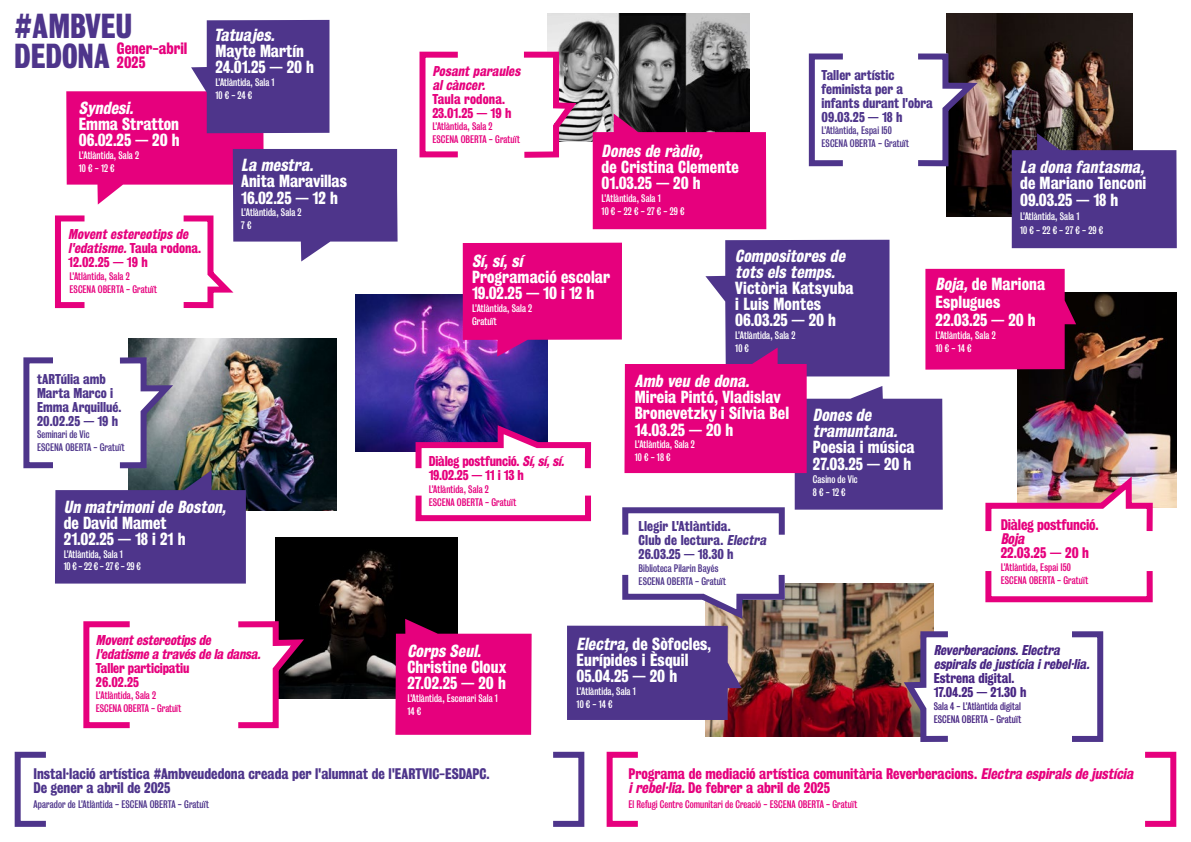
<style>
.page{position:relative;width:1191px;height:842px;background:#fff}
.page>*{position:absolute;margin:0;border:0;box-sizing:border-box;transform-origin:0 0}
.t1{font:700 condensed 31.6px/29.6px "Bureau Grot";color:#4e358b}
.t2{font:700 condensed 16px/16px "Bureau Grot";letter-spacing:.005em;color:#fff}
.t3{font:italic 700 condensed 16px/16px "Bureau Grot";color:#fff}
.t4{font:700 condensed 15px/14px "Bureau Grot";color:#e6007d}
.t5{font:700 condensed 14px/14px "Bureau Grot";color:#e6007d}
.t6{font:700 condensed 14px/14px "Bureau Grot";color:#4e358b}
.t7{font:italic 700 condensed 14px "Bureau Grot";color:#e6007d}
.t8{font:700 condensed 13px/14px "Bureau Grot";color:#4e358b}
.t9{font:italic 700 condensed 13px/14px "Bureau Grot";color:#e6007d}
.t10{font:700 condensed 13px/14px "Bureau Grot";letter-spacing:-.01em;color:#e6007d}
.t11{font:italic 700 condensed 13px/14px "Bureau Grot";color:#482683}
.t12{font:700 condensed 13px/14px "Bureau Grot";color:#482683}
.t13{font:condensed 10px/12.8px "Bureau Grot";letter-spacing:.005em;color:#fff}
.t14{font:condensed 10px/12.9px "Bureau Grot";letter-spacing:.005em;color:#e6007d}
.t15{font:condensed 10px/12.9px "Bureau Grot";letter-spacing:.005em;color:#4e358b}
.t16{font:condensed 10px/12.8px "Bureau Grot";letter-spacing:.01em;color:#482683}
.s1{font-style:normal}
.s2{font-style:italic}
</style>
<div class="page">
<img style="left:947px;top:14px;width:185px;height:6px">
<img style="left:547px;top:14px;width:202px;height:6px">
<div style="left:15px;top:752px;width:34px;height:75px;border:6px solid #4e358b"></div>
<div style="left:606px;top:752px;width:35px;height:75px;border:6px solid #e6007d"></div>
<div style="left:550px;top:752px;width:34px;height:75px;border:6px solid #4e358b"></div>
<div style="left:1142px;top:752px;width:34px;height:75px;border:6px solid #e6007d"></div>
<img style="left:23px;top:20px;width:1153px;height:722px">
<h1 class="t1" style="left:14px;top:12px;width:120px">#AMBVEU<br>DEDONA</h1>
<p class="t4" style="left:117px;top:42px;width:72px">Gener-abril<br>2025</p>
<p class="t3" style="left:79px;top:100px;width:59px">Syndesi.</p>
<p class="t2" style="left:79px;top:116px;width:102px">Emma Stratton<br>06.02.25 — 20 h</p>
<p class="t13" style="left:79px;top:149px;width:62px">L'Atlàntida, Sala 2<br>10 € - 12 €</p>
<p class="t9" style="left:68px;top:227px;width:134px">Moventestereotips de l'edatisme.<span class="s1">Taula rodona.<br>12.02.25 — 19 h</span></p>
<p class="t14" style="left:70px;top:270px;width:89px">L'Atlàntida, Sala 2<br>ESCENA OBERTA - Gratuït</p>
<p class="t3" style="left:214px;top:27px;width:66px">Tatuajes.</p>
<p class="t2" style="left:215px;top:43px;width:100px">Mayte Martín<br>24.01.25 — 20 h</p>
<p class="t13" style="left:215px;top:76px;width:61px">L'Atlàntida, Sala 1<br>10 € - 24 €</p>
<p class="t3" style="left:241px;top:156px;width:77px">La mestra.</p>
<p class="t2" style="left:241px;top:172px;width:107px;line-height:17px">Anita Maravillas<br>16.02.25 — 12 h</p>
<p class="t13" style="left:241px;top:206px;width:62px">L'Atlàntida, Sala 2<br>7 €</p>
<p class="t8" style="left:37px;top:372px;width:86px">tARTúlia amb<br>Marta Marco i<br>Emma Arquillué.<br>20.02.25 — 19 h</p>
<p class="t15" style="left:37px;top:428px;width:89px">Seminari de Vic<br>ESCENA OBERTA - Gratuït</p>
<p class="t3" style="left:64px;top:499px;width:167px">Un matrimonide Boston,</p>
<p class="t2" style="left:64px;top:515px;width:123px">de David Mamet<br>21.02.25 — 18 i 21 h</p>
<p class="t13" style="left:64px;top:547px;width:78px">L'Atlàntida, Sala 1<br>10 € - 22 € - 27 € - 29 €</p>
<p class="t9" style="left:96px;top:633px;width:169px">Moventestereotips de l'edatisme a través de la dansa.</p>
<p class="t10" style="left:96px;top:661px;width:95px">Taller participatiu<br>26.02.25</p>
<p class="t14" style="left:96px;top:689px;width:87px">L'Atlàntida, Sala 2<br>ESCENA OBERTA - Gratuït</p>
<p class="t9" style="left:432px;top:64px;width:92px">Posantparaules alcàncer.</p>
<p class="t10" style="left:432px;top:92px;width:80px">Taula rodona.<br>23.01.25 — 19 h</p>
<p class="t14" style="left:432px;top:120px;width:89px">L'Atlàntida, Sala 2<br>ESCENA OBERTA - Gratuït</p>
<p class="t3" style="left:601px;top:143px;width:106px">Dones de ràdio,</p>
<p class="t2" style="left:601px;top:159px;width:139px">de Cristina Clemente<br>01.03.25 — 20 h</p>
<p class="t13" style="left:601px;top:192px;width:84px">L'Atlàntida, Sala 1<br>10 € - 22 € - 27 € - 29 €</p>
<p class="t8" style="left:821px;top:68px;width:113px">Taller artístic feminista per a infants durant l'obra<br>09.03.25 — 18 h</p>
<p class="t15" style="left:821px;top:124px;width:89px">L'Atlàntida, Espai I50<br>ESCENA OBERTA - Gratuït</p>
<p class="t3" style="left:1020px;top:159px;width:129px">La dona fantasma,</p>
<p class="t2" style="left:1020px;top:175px;width:128px;line-height:17px">de Mariano Tenconi<br>09.03.25 — 18 h</p>
<p class="t13" style="left:1020px;top:209px;width:84px;line-height:13.8px">L'Atlàntida, Sala 1<br>10 € - 22 € - 27 € - 29 €</p>
<p class="t3" style="left:472px;top:253px;width:52px">Sí,sí,sí</p>
<p class="t2" style="left:472px;top:269px;width:140px">Programació escolar<br>19.02.25 — 10 i 12 h</p>
<p class="t13" style="left:472px;top:302px;width:62px">L'Atlàntida, Sala 2<br>Gratuït</p>
<p class="t10" style="left:429px;top:454px;width:140px">Diàleg postfunció. <span class="s2">Sí,sí,sí.<br></span>19.02.25 — 11 i 13 h</p>
<p class="t14" style="left:429px;top:482px;width:89px">L'Atlàntida, Sala 2<br>ESCENA OBERTA - Gratuït</p>
<p class="t3" style="left:735px;top:248px;width:115px">Compositores de tots els temps.</p>
<p class="t2" style="left:735px;top:280px;width:120px">Victòria Katsyuba i Luis Montes<br>06.03.25 — 20 h</p>
<p class="t13" style="left:735px;top:329px;width:62px">L'Atlàntida, Sala 2<br>10 €</p>
<p class="t3" style="left:635px;top:372px;width:120px">Amb veu de dona.</p>
<p class="t2" style="left:635px;top:388px;width:156px;line-height:16.5px">Mireia Pintó, Vladislav<br>Bronevetzky i Sílvia Bel<br>14.03.25 — 20 h</p>
<p class="t13" style="left:635px;top:438px;width:62px">L'Atlàntida, Sala 2<br>10 € - 18 €</p>
<p class="t8" style="left:638px;top:519px;width:132px">Llegir L'Atlàntida.<br>Club de lectura. <span class="s2">Electra<br></span>26.03.25 — 18.30 h</p>
<p class="t15" style="left:638px;top:562px;width:89px">Biblioteca Pilarin Bayés<br>ESCENA OBERTA - Gratuït</p>
<p class="t3" style="left:813px;top:407px;width:89px">Dones de tramuntana.</p>
<p class="t2" style="left:813px;top:438px;width:103px;line-height:17px">Poesia i música<br>27.03.25 — 20 h</p>
<p class="t13" style="left:813px;top:473px;width:46px">Casino de Vic<br>8 € - 12 €</p>
<p class="t2" style="left:935px;top:275px;width:111px;line-height:18px"><span class="s2">Boja,</span>de Mariona<br>Esplugues<br>22.03.25 — 20 h</p>
<p class="t13" style="left:935px;top:329px;width:62px">L'Atlàntida, Sala 2<br>10 € - 14 €</p>
<p class="t5" style="left:1000px;top:518px;width:99px">Diàleg postfunció.</p>
<p class="t7" style="left:1000px;top:531px;width:28px">Boja</p>
<p class="t5" style="left:1000px;top:546px;width:90px">22.03.25 — 20 h</p>
<p class="t14" style="left:1000px;top:561px;width:89px">L'Atlàntida, Espai I50<br>ESCENA OBERTA - Gratuït</p>
<p class="t3" style="left:407px;top:643px;width:79px">Corps Seul.</p>
<p class="t2" style="left:407px;top:659px;width:101px">Christine Cloux<br>27.02.25 — 20 h</p>
<p class="t13" style="left:407px;top:692px;width:92px">L'Atlàntida, Escenari Sala 1<br>14 €</p>
<p class="t2" style="left:576px;top:636px;width:136px"><span class="s2">Electra,</span>de Sòfocles,<br>Eurípides i Èsquil<br>05.04.25 — 20 h</p>
<p class="t13" style="left:576px;top:685px;width:61px">L'Atlàntida, Sala 1<br>10 € - 14 €</p>
<p class="t11" style="left:933px;top:643px;width:160px">Reverberacions.Electra espirals de justícia irebel·lia.</p>
<p class="t12" style="left:933px;top:671px;width:94px">Estrena digital.<br>17.04.25 — 21.30 h</p>
<p class="t16" style="left:933px;top:700px;width:89px">Sala 4 - L'Atlàntida digital<br>ESCENA OBERTA - Gratuït</p>
<p class="t6" style="left:34px;top:767px;width:457px">Instal·lació artística #Ambveudedona creada per l'alumnat de l'EARTVIC-ESDAPC.<br>De gener a abril de 2025</p>
<p class="t15" style="left:34px;top:798px;width:177px">Aparador de L'Atlàntida - ESCENA OBERTA - Gratuït</p>
<p class="t5" style="left:628px;top:767px;width:509px">Programa de mediació artística comunitària Reverberacions. <span class="s2">Electra espirals de justícia irebel·lia.</span>De febrer a abril de 2025</p>
<p class="t14" style="left:628px;top:798px;width:230px">El Refugi Centre Comunitari de Creació - ESCENA OBERTA - Gratuït</p>
</div>
